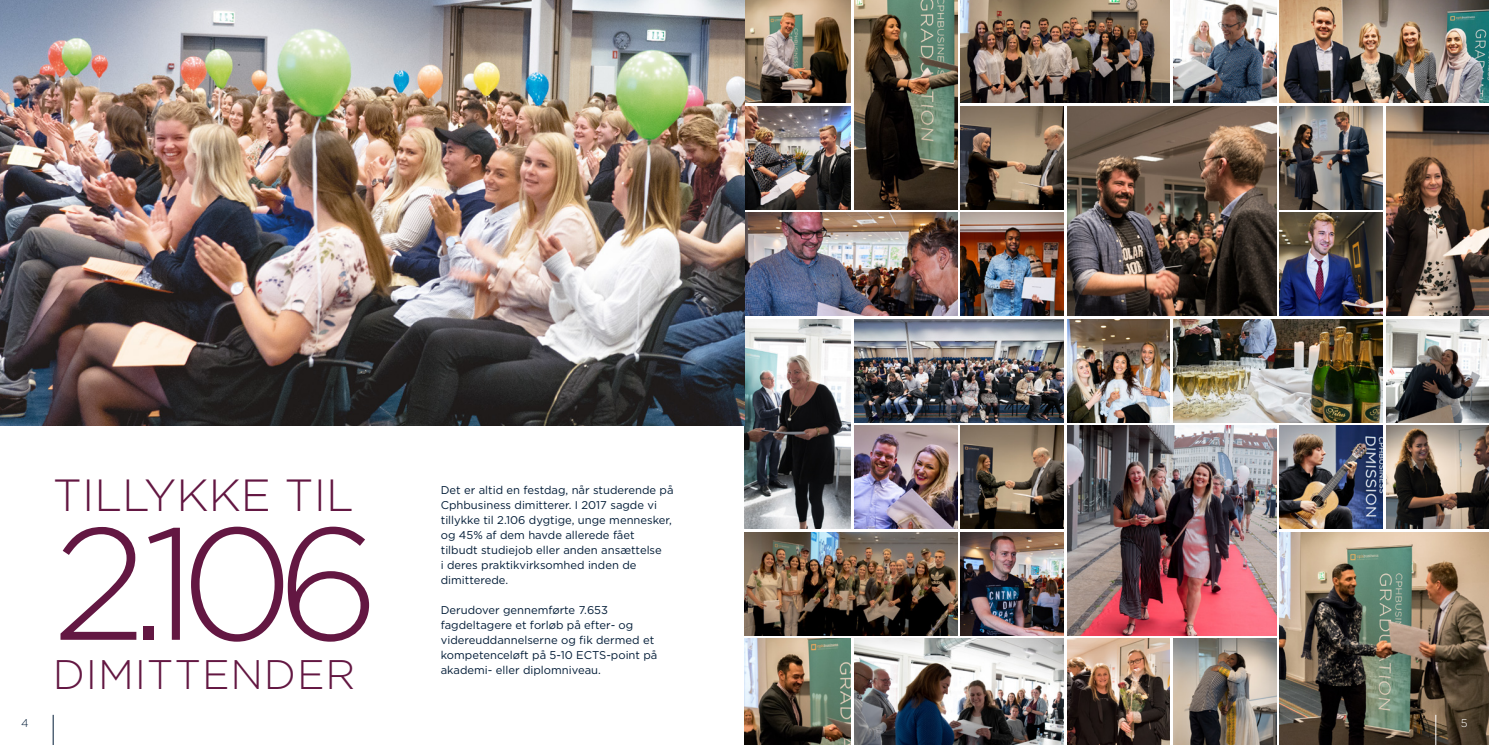
<style>
.page{position:relative;width:1489px;height:745px;background:#fff}
.page>*{position:absolute;margin:0;border:0;box-sizing:border-box;transform-origin:0 0}
.t1{font:300 158.75px "Gotham";color:#631742}
.t2{font:300 45px "Gotham";color:#631742}
.t3{font:300 41.25px "Gotham";letter-spacing:.02em;color:#631742}
.t4{font:11.25px/15px "Gotham";color:#001b36}
.t5{font:300 11.25px "Gotham";color:#001b36}
.t6{font:300 11.25px "Gotham";color:#fff}
</style>
<div class="page">
<img style="left:744px;top:638px;width:106px;height:106px">
<img style="left:1279px;top:532px;width:209px;height:212px">
<img style="left:854px;top:0;width:103px;height:209px">
<img style="left:960px;top:0;width:209px;height:103px">
<img style="left:744px;top:0;width:106px;height:103px">
<img style="left:1067px;top:425px;width:209px;height:209px">
<img style="left:960px;top:425px;width:103px;height:103px">
<img style="left:960px;top:106px;width:103px;height:103px">
<img style="left:744px;top:532px;width:213px;height:102px">
<img style="left:854px;top:638px;width:209px;height:106px">
<img style="left:1386px;top:319px;width:102px;height:103px">
<img style="left:744px;top:319px;width:106px;height:209px">
<img style="left:1279px;top:425px;width:103px;height:103px">
<img style="left:854px;top:319px;width:209px;height:103px">
<img style="left:744px;top:106px;width:106px;height:103px">
<img style="left:1279px;top:0;width:209px;height:103px">
<img style="left:960px;top:213px;width:103px;height:102px">
<img style="left:1173px;top:319px;width:209px;height:103px">
<img style="left:744px;top:213px;width:213px;height:102px">
<img style="left:1067px;top:106px;width:209px;height:209px">
<img style="left:1067px;top:638px;width:102px;height:106px">
<img style="left:1386px;top:106px;width:102px;height:209px">
<img style="left:1067px;top:319px;width:102px;height:103px">
<img style="left:1173px;top:0;width:103px;height:103px">
<img style="left:1386px;top:425px;width:102px;height:103px">
<img style="left:1173px;top:638px;width:103px;height:106px">
<img style="left:1279px;top:106px;width:103px;height:103px">
<img style="left:1279px;top:213px;width:103px;height:102px">
<img style="left:854px;top:425px;width:103px;height:103px">
<img style="left:960px;top:532px;width:103px;height:102px">
<img style="left:0;top:0;width:744px;height:425px">
<hr style="left:1435px;top:714px;width:1px;height:30px;background:#fff">
<hr style="left:53px;top:714px;width:1px;height:30px;background:#001b36">
<h2 class="t2" style="left:53px;top:466px;width:302px">TILLYKKE TIL</h2>
<h1 class="t1" style="left:53px;top:482px;width:328px">2.106</h1>
<h3 class="t3" style="left:53px;top:648px;width:304px">DIMITTENDER</h3>
<p class="t4" style="left:441px;top:482px;width:234px">Det er altid en festdag, når studerende på Cphbusiness dimitterer. I 2017 sagde vi tillykke til 2.106 dygtige, unge mennesker, og 45% af dem havde allerede fået tilbudt studiejob eller anden ansættelse<br>i deres praktikvirksomhed inden de dimitterede.</p>
<p class="t4" style="left:441px;top:602px;width:218px">Derudover gennemførte 7.653 fagdeltagere et forløb på efter- og videreuddannelserne og fik dermed et kompetenceløft på 5-10 ECTS-point på akademi- eller diplomniveau.</p>
<p class="t5" style="left:21px;top:715px;width:9px">4</p>
<p class="t6" style="left:1460px;top:715px;width:8px">5</p>
</div>
